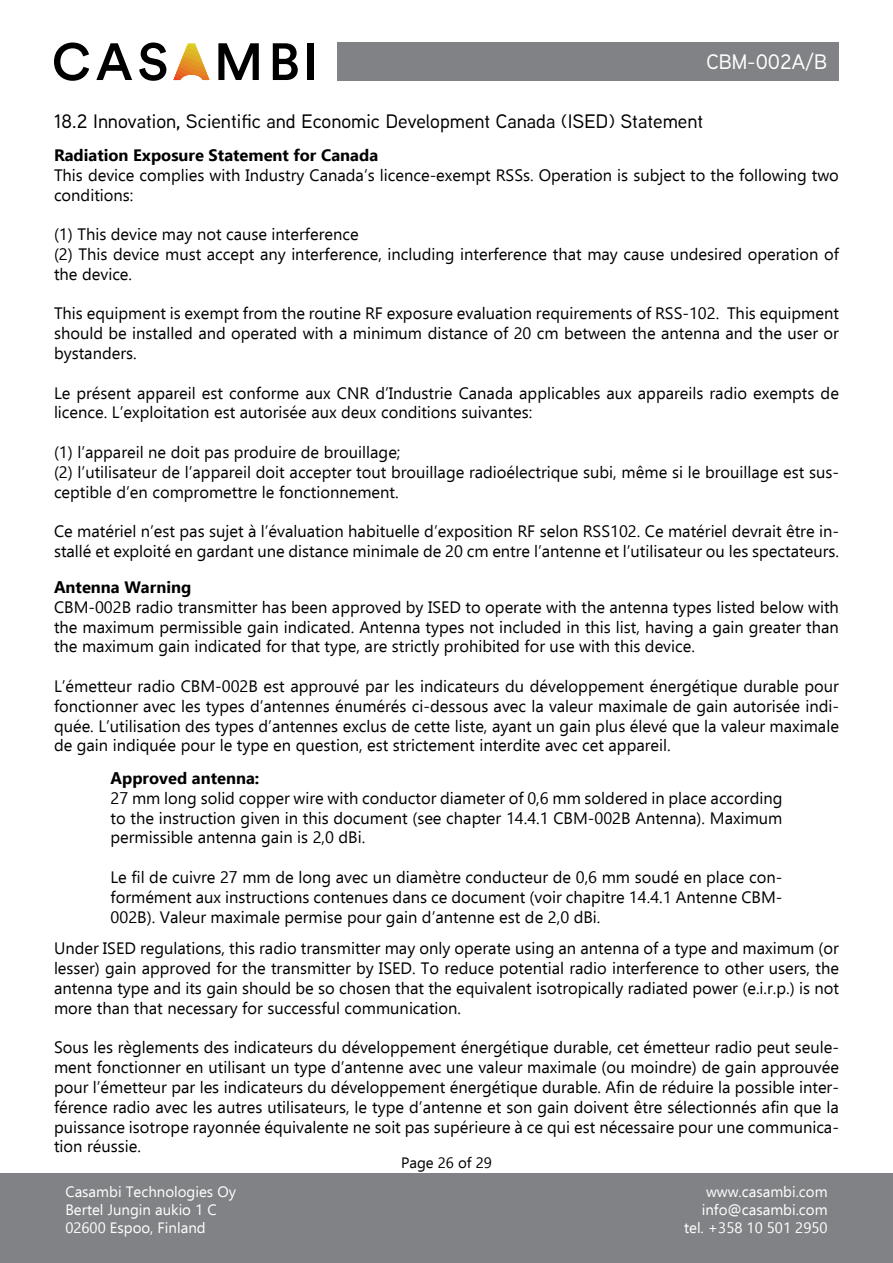
<style>
.page{position:relative;width:893px;height:1263px;background:#fff}
.page>*{position:absolute;margin:0;border:0;box-sizing:border-box;transform-origin:0 0}
.t1{font:500 21px "Aaux Next";color:#fff}
.t2{font:500 19.5px "Aaux Next";color:#000}
.t3{font:16.5px/19.8px "Ebrima";color:#000;text-align:justify}
.t4{font:700 16.5px "Ebrima";color:#000}
.t5{font:15px/18px "Ebrima";color:#fff;text-align:right}
.t6{font:15px "Ebrima";color:#000}
</style>
<div class="page">
<div style="left:0;top:1174px;width:893px;height:89px;background:#808285"></div>
<svg style="left:174px;top:43px;width:35px;height:37px"></svg>
<svg style="left:54px;top:43px;width:35px;height:38px"></svg>
<svg style="left:96px;top:43px;width:36px;height:37px"></svg>
<svg style="left:139px;top:43px;width:27px;height:38px"></svg>
<svg style="left:218px;top:43px;width:41px;height:37px"></svg>
<svg style="left:273px;top:43px;width:25px;height:37px"></svg>
<div style="left:308px;top:43px;width:6px;height:37px;background:#000"></div>
<div style="left:337px;top:43px;width:502px;height:38px;background:#808285"></div>
<p class="t1" style="left:706px;top:47px;width:122px">CBM-002A/B</p>
<p class="t2" style="left:54px;top:108px;width:651px">18.2 Innovation, Scientific and Economic Development Canada (ISED) Statement</p>
<p class="t4" style="left:54px;top:142px;width:326px">Radiation Exposure Statement for Canada</p>
<p class="t3" style="left:54px;top:165px;width:786px">This device complies with Industry Canada’s licence-exempt RSSs. Operation is subject to the following two conditions:</p>
<p class="t3" style="left:54px;top:224px;width:786px;text-align:left">(1) This device may not cause interference<br>(2) This device must accept any interference, including interference that may cause undesired operation of the device.</p>
<p class="t3" style="left:54px;top:303px;width:786px">This equipment is exempt from the routine RF exposure evaluation requirements of RSS-102. This equipment should be installed and operated with a minimum distance of 20 cm between the antenna and the user or bystanders.</p>
<p class="t3" style="left:54px;top:382px;width:786px">Le présent appareil est conforme aux CNR d’Industrie Canada applicables aux appareils radio exempts de licence. L’exploitation est autorisée aux deux conditions suivantes:</p>
<p class="t3" style="left:54px;top:442px;width:786px;text-align:left">(1) l’appareil ne doit pas produire de brouillage;<br>(2) l’utilisateur de l’appareil doit accepter tout brouillage radioélectrique subi, même si le brouillage est sus&shy;ceptible d’en compromettre le fonctionnement.</p>
<p class="t3" style="left:54px;top:521px;width:786px">Ce matériel n’est pas sujet à l’évaluation habituelle d’exposition RF selon RSS102. Ce matériel devrait être in&shy;stallé et exploité en gardant une distance minimale de 20 cm entre l’antenne et l’utilisateur ou les spectateurs.</p>
<p class="t4" style="left:54px;top:574px;width:139px">Antenna Warning</p>
<p class="t3" style="left:54px;top:596px;width:786px">CBM-002B radio transmitter has been approved by ISED to operate with the antenna types listed below with the maximum permissible gain indicated. Antenna types not included in this list, having a gain greater than the maximum gain indicated for that type, are strictly prohibited for use with this device.</p>
<p class="t3" style="left:54px;top:676px;width:786px">L’émetteur radio CBM-002B est approuvé par les indicateurs du développement énergétique durable pour fonctionner avec les types d’antennes énumérés ci-dessous avec la valeur maximale de gain autorisée indi&shy;quée. L’utilisation des types d’antennes exclus de cette liste, ayant un gain plus élevé que la valeur maximale de gain indiquée pour le type en question, est strictement interdite avec cet appareil.</p>
<p class="t4" style="left:111px;top:765px;width:150px">Approved antenna:</p>
<p class="t3" style="left:111px;top:787px;width:673px">27 mm long solid copper wire with conductor diameter of 0,6 mm soldered in place according to the instruction given in this document (see chapter 14.4.1 CBM-002B Antenna). Maximum permissible antenna gain is 2,0 dBi.</p>
<p class="t3" style="left:111px;top:867px;width:673px">Le fil de cuivre 27 mm de long avec un diamètre conducteur de 0,6 mm soudé en place con&shy;formément aux instructions contenues dans ce document (voir chapitre 14.4.1 Antenne CBM-002B). Valeur maximale permise pour gain d’antenne est de 2,0 dBi.</p>
<p class="t3" style="left:54px;top:938px;width:786px">Under ISED regulations, this radio transmitter may only operate using an antenna of a type and maximum (or lesser) gain approved for the transmitter by ISED. To reduce potential radio interference to other users, the antenna type and its gain should be so chosen that the equivalent isotropically radiated power (e.i.r.p.) is not more than that necessary for successful communication.</p>
<p class="t3" style="left:54px;top:1037px;width:786px">Sous les règlements des indicateurs du développement énergétique durable, cet émetteur radio peut seule&shy;ment fonctionner en utilisant un type d’antenne avec une valeur maximale (ou moindre) de gain approuvée pour l’émetteur par les indicateurs du développement énergétique durable. Afin de réduire la possible inter&shy;férence radio avec les autres utilisateurs, le type d’antenne et son gain doivent être sélectionnés afin que la puissance isotrope rayonnée équivalente ne soit pas supérieure à ce qui est nécessaire pour une communica&shy;tion réussie.</p>
<p class="t5" style="left:65px;top:1182px;width:172px;text-align:left">Casambi Technologies Oy<br>Bertel Jungin aukio 1 C<br>02600 Espoo, Finland</p>
<p class="t6" style="left:401px;top:1151px;width:92px">Page 26 of 29</p>
<p class="t5" style="left:684px;top:1182px;width:145px">www.casambi.com info@casambi.com tel. +358 10 501 2950</p>
</div>
